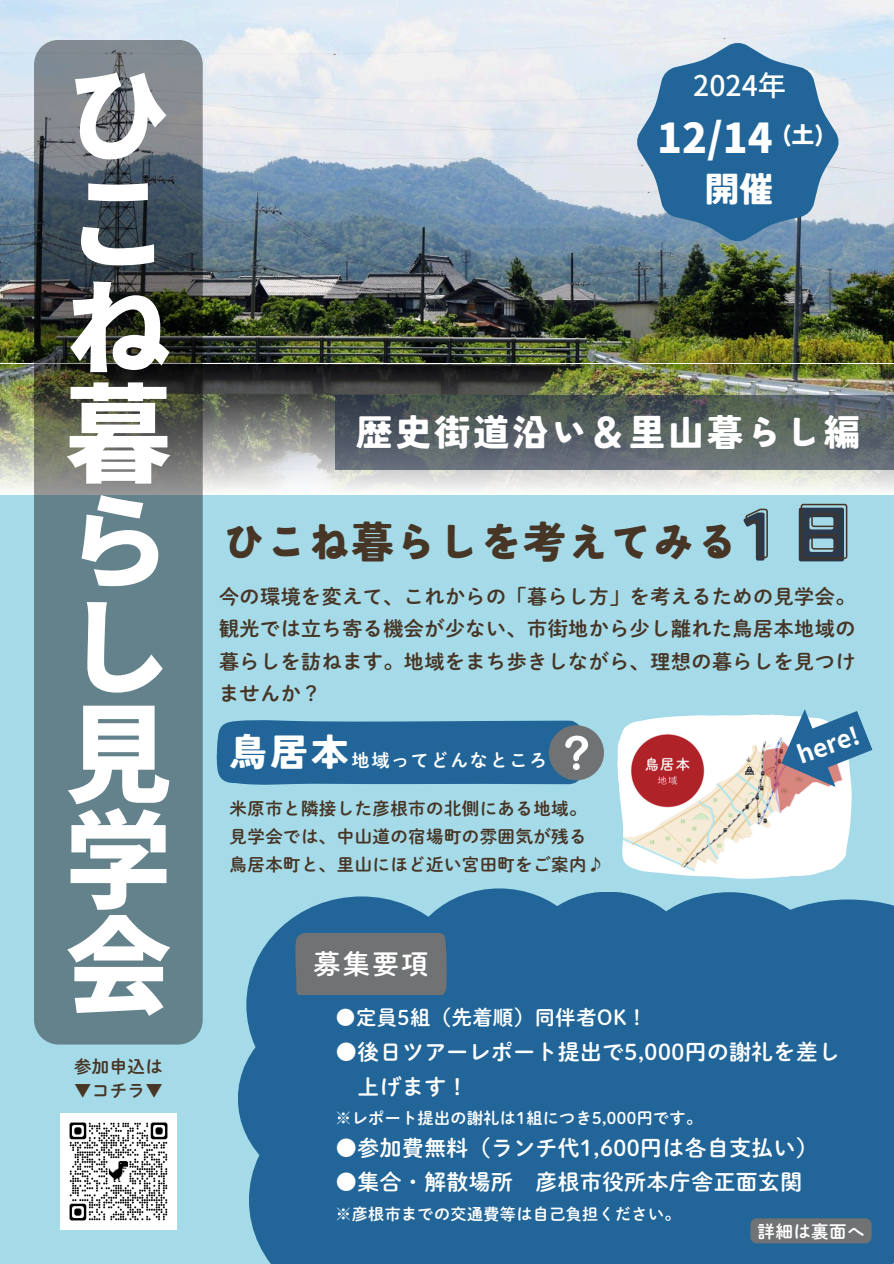
<style>
.page{position:relative;width:894px;height:1264px;background:#fff}
.page>*{position:absolute;margin:0;border:0;box-sizing:border-box;transform-origin:0 0}
.t1{font:800 106.35px/106.4px "Source Han Sans JP";color:#fff}
.t2{font:900 43.05px "Tsunagi Gothic";color:#473525}
.t3{font:800 40.95px "Source Han Sans JP";color:#fff}
.t4{font:900 37.5px "Tsunagi Gothic";color:#fff}
.t5{font:900 36.6px "Tsunagi Gothic";letter-spacing:.065em;color:#fff}
.t6{font:900 34.5px "Tsunagi Gothic";color:#fff}
.t7{font:500 28.35px "Source Han Sans JP";color:#fff}
.t8{font:27px "DMT Shuei M Go Std B";color:#fff}
.t9{font:700 24.6px "Noto Sans JP";color:#fff}
.t10{font:900 22.8px "Tsunagi Gothic";color:#fff}
.t11{font:21.75px "DMT Shuei M Go Std B";letter-spacing:.025em;color:#fff}
.t12{font:20.25px "DMT Shuei M Go Std B";letter-spacing:.025em;color:#fff}
.t13{font:19.95px/32.7px "DMT Shuei M Go Std B";letter-spacing:.025em;color:#473525;text-align:justify}
.t14{font:18.15px "DMT Shuei M Go Std B";letter-spacing:.085em;color:#fff}
.t15{font:17.4px "DMT Shuei M Go Std B";letter-spacing:.025em;color:#473525}
.t16{font:17.4px "DMT Shuei M Go Std B";letter-spacing:.025em;color:#fff}
.t17{font:16.05px "DMT Shuei M Go Std B";letter-spacing:.025em;color:#fff}
.s1{font-size:67.65px;color:#2c394b}
</style>
<div class="page">
<div style="left:0;top:0;width:893px;height:1263px;background:#a5dae8"></div>
<img style="left:0;top:0;width:893px;height:364px">
<img style="left:0;top:364px;width:893px;height:130px">
<svg style="left:34px;top:40px;width:169px;height:1004px;background:#5c7075"></svg>
<svg style="left:335px;top:395px;width:558px;height:75px;background:#586264"></svg>
<img style="left:617px;top:714px;width:234px;height:164px">
<svg style="left:781px;top:709px;width:91px;height:78px"></svg>
<svg style="left:744px;top:765px;width:10px;height:10px"></svg>
<div style="left:520px;top:891px;width:175px;height:156px;background:#269;border-radius:50%"></div>
<svg style="left:769px;top:899px;width:124px;height:54px;background:#2e70a0"></svg>
<div style="left:625px;top:892px;width:207px;height:185px;background:#269;border-radius:50%"></div>
<div style="left:238px;top:1006px;width:207px;height:185px;background:#269;border-radius:50%"></div>
<div style="left:403px;top:888px;width:191px;height:172px;background:#269;border-radius:50%"></div>
<div style="left:697px;top:953px;width:196px;height:310px;background:#269"></div>
<div style="left:443px;top:1037px;width:254px;height:226px;background:#269"></div>
<div style="left:246px;top:896px;width:230px;height:217px;background:#269;border-radius:50%"></div>
<div style="left:249px;top:1085px;width:256px;height:178px;background:#269"></div>
<div style="left:295px;top:933px;width:151px;height:61px;background:#717273"></div>
<svg style="left:637px;top:42px;width:202px;height:200px;background:#5286ad"></svg>
<div style="left:548px;top:725px;width:55px;height:55px;background:#717273;border-radius:50%"></div>
<svg style="left:216px;top:720px;width:372px;height:65px;background:#306e9c"></svg>
<img style="left:60px;top:1113px;width:116px;height:116px">
<svg style="left:745px;top:503px;width:103px;height:57px"></svg>
<div style="left:750px;top:1218px;width:121px;height:25px;background:#717273"></div>
<p class="t1" style="left:65px;top:56px;width:108px">ひこね暮らし見学会</p>
<p class="t15" style="left:74px;top:1057px;width:90px">参加申込は</p>
<p class="t15" style="left:74px;top:1081px;width:90px">▼コチラ▼</p>
<h4 class="t7" style="left:693px;top:63px;width:94px">2024年</h4>
<h3 class="t3" style="left:657px;top:105px;width:117px">12/14</h3>
<p class="t10" style="left:782px;top:123px;width:43px">(土)</p>
<h1 class="t6" style="left:704px;top:172px;width:70px">開催</h1>
<h5 class="t5" style="left:356px;top:414px;width:505px">歴史街道沿い＆里山暮らし編</h5>
<p class="t2" style="left:222px;top:520px;width:634px">ひこね暮らしを考えてみる<span class="s1">１日</span></p>
<p class="t13" style="left:219px;top:579px;width:637px">今の環境を変えて、これからの「暮らし方」を考えるための見学会。観光では立ち寄る機会が少ない、市街地から少し離れた鳥居本地域の暮らしを訪ねます。地域をまち歩きしながら、理想の暮らしを見つけませんか？</p>
<p class="t4" style="left:230px;top:733px;width:120px">鳥居本</p>
<p class="t14" style="left:351px;top:750px;width:197px">地域ってどんなところ</p>
<p class="t15" style="left:229px;top:799px;width:358px">米原市と隣接した彦根市の北側にある地域。</p>
<p class="t15" style="left:229px;top:828px;width:358px">見学会では、中山道の宿場町の雰囲気が残る</p>
<p class="t15" style="left:229px;top:856px;width:376px">鳥居本町と、里山にほど近い宮田町をご案内♪</p>
<h5 class="t8" style="left:313px;top:949px;width:116px">募集要項</h5>
<h3 class="t9" style="left:791px;top:736px;width:66px;rotate:-19deg">here!</h3>
<p class="t12" style="left:335px;top:1007px;width:313px">●定員5組（先着順）同伴者OK！</p>
<p class="t11" style="left:335px;top:1040px;width:506px">●後日ツアーレポート提出で5,000円の謝礼を差し</p>
<p class="t11" style="left:357px;top:1075px;width:112px">上げます！</p>
<p class="t17" style="left:335px;top:1109px;width:368px">※レポート提出の謝礼は1組につき5,000円です。</p>
<h6 class="t11" style="left:335px;top:1136px;width:484px">●参加費無料（ランチ代1,600円は各自支払い）</h6>
<p class="t11" style="left:335px;top:1171px;width:468px">●集合・解散場所 彦根市役所本庁舎正面玄関</p>
<p class="t17" style="left:335px;top:1205px;width:347px">※彦根市までの交通費等は自己負担ください。</p>
<p class="t16" style="left:757px;top:1222px;width:108px">詳細は裏面へ</p>
</div>
